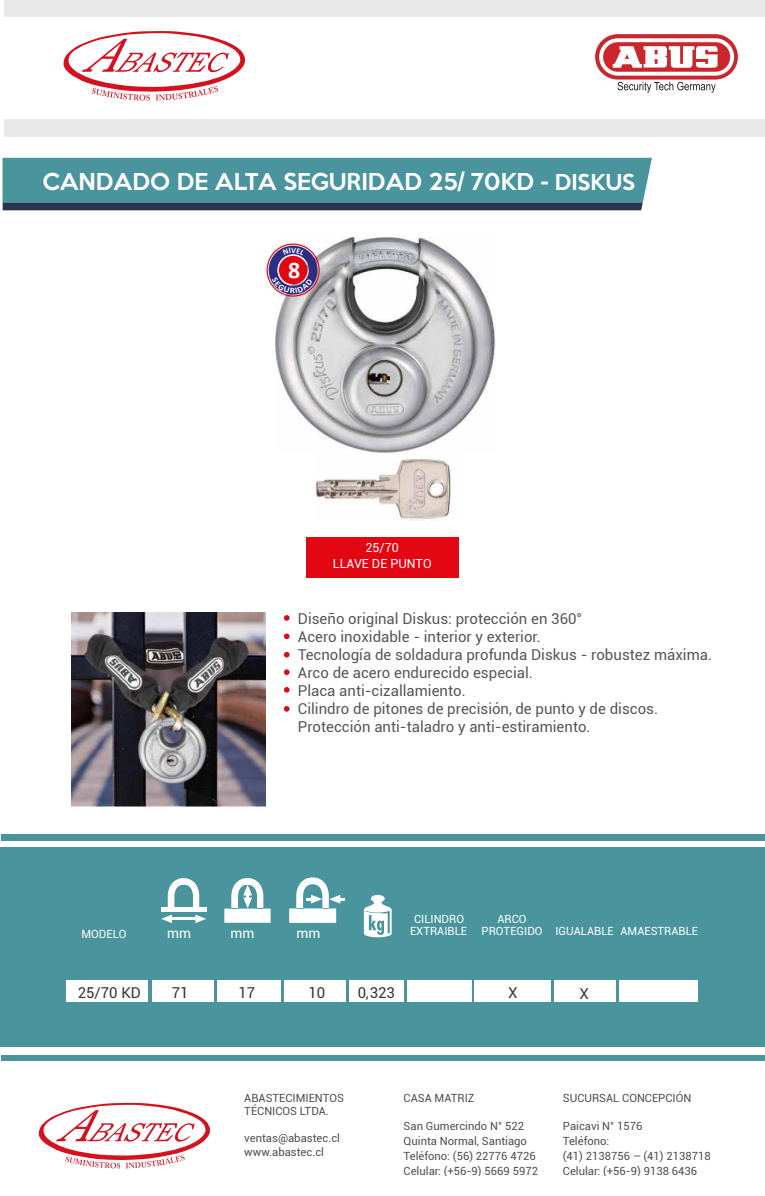
<style>
.page{position:relative;width:765px;height:1196px;background:#fff}
.page>*{position:absolute;margin:0;border:0;box-sizing:border-box;transform-origin:0 0}
.t1{font:700 23.88px "Calibri";color:#fff}
.t2{font:500 21.25px "Keep Calm";color:#fff}
.t3{font:15px/18px "Roboto";color:#575756}
.t4{font:15px "Roboto";color:#3c3233}
.t5{font:13.75px "Roboto";color:#fff}
.t6{font:12.5px/16.2px "Roboto";color:#fff;text-align:center}
.t7{font:11.25px/15px "Roboto";color:#515050}
.t8{font:11.25px/12px "Roboto";color:#fff;text-align:center}
.s1{font-size:20px}
</style>
<div class="page">
<div style="left:2px;top:834px;width:763px;height:6px;background:#49949d"></div>
<div style="left:0;top:847px;width:765px;height:200px;background:#49949d"></div>
<div style="left:217px;top:980px;width:63px;height:21px;background:#fff"></div>
<div style="left:67px;top:980px;width:81px;height:21px;background:#fff"></div>
<div style="left:152px;top:980px;width:62px;height:21px;background:#fff"></div>
<div style="left:349px;top:980px;width:55px;height:21px;background:#fff"></div>
<div style="left:407px;top:980px;width:64px;height:21px;background:#fff"></div>
<div style="left:475px;top:980px;width:76px;height:21px;background:#fff"></div>
<div style="left:554px;top:980px;width:62px;height:21px;background:#fff"></div>
<div style="left:619px;top:980px;width:79px;height:21px;background:#fff"></div>
<div style="left:284px;top:980px;width:61px;height:21px;background:#fff"></div>
<svg style="left:289px;top:877px;width:56px;height:46px"></svg>
<svg style="left:364px;top:895px;width:28px;height:42px"></svg>
<svg style="left:168px;top:878px;width:31px;height:30px"></svg>
<hr style="left:161px;top:908px;width:45px;height:4px;background:#fff">
<svg style="left:161px;top:914px;width:11px;height:9px"></svg>
<svg style="left:195px;top:914px;width:11px;height:9px"></svg>
<hr style="left:171px;top:917px;width:26px;height:3px;background:#fff">
<svg style="left:224px;top:878px;width:47px;height:45px"></svg>
<svg style="left:284px;top:615px;width:6px;height:6px"></svg>
<svg style="left:284px;top:633px;width:6px;height:6px"></svg>
<svg style="left:284px;top:652px;width:6px;height:5px"></svg>
<svg style="left:284px;top:669px;width:6px;height:6px"></svg>
<svg style="left:284px;top:687px;width:6px;height:5px"></svg>
<svg style="left:284px;top:706px;width:6px;height:6px"></svg>
<img style="left:72px;top:612px;width:193px;height:194px">
<img style="left:314px;top:459px;width:137px;height:61px">
<div style="left:306px;top:537px;width:153px;height:40px;background:#e30613"></div>
<img style="left:276px;top:237px;width:220px;height:215px">
<svg style="left:38px;top:1102px;width:172px;height:66px"></svg>
<div style="left:2px;top:1055px;width:763px;height:6px;background:#49949d"></div>
<svg style="left:2px;top:158px;width:650px;height:52px;background:#468893"></svg>
<div style="left:4px;top:0;width:761px;height:137px;background:#e9e9e9"></div>
<div style="left:4px;top:17px;width:761px;height:101px;background:#fff"></div>
<svg style="left:63px;top:31px;width:182px;height:70px"></svg>
<div style="left:595px;top:34px;width:143px;height:46px;background:#cb262b;border-radius:23px"></div>
<svg style="left:618px;top:82px;width:98px;height:11px"></svg>
<svg style="left:599px;top:38px;width:135px;height:38px"></svg>
<svg style="left:267px;top:243px;width:53px;height:54px"></svg>
<h2 class="t2" style="left:42px;top:163px;width:594px">CANDADO DE ALTA SEGURIDAD 25/ 70KD - <span class="s1">DISKUS</span></h2>
<h1 class="t1" style="left:288px;top:255px;width:14px">8</h1>
<p class="t6" style="left:333px;top:539px;width:100px">25/70<br>LLAVE DE PUNTO</p>
<p class="t3" style="left:298px;top:609px;width:416px">Diseño original Diskus: protección en 360°<br>Acero inoxidable - interior y exterior.<br>Tecnología de soldadura profunda Diskus - robustez máxima.<br>Arco de acero endurecido especial.<br>Placa anti-cizallamiento.<br>Cilindro de pitones de precisión, de punto y de discos.<br>Protección anti-taladro y anti-estiramiento.</p>
<p class="t8" style="left:81px;top:927px;width:47px">MODELO</p>
<p class="t5" style="left:167px;top:923px;width:26px">mm</p>
<p class="t5" style="left:230px;top:923px;width:26px">mm</p>
<p class="t5" style="left:296px;top:923px;width:26px">mm</p>
<p class="t8" style="left:410px;top:912px;width:59px">CILINDRO<br>EXTRAIBLE</p>
<p class="t8" style="left:482px;top:912px;width:218px;text-align:left;text-indent:16px">ARCO<br>PROTEGIDO IGUALABLE AMAESTRABLE</p>
<p class="t4" style="left:78px;top:982px;width:65px">25/70 KD</p>
<p class="t4" style="left:172px;top:982px;width:18px">71</p>
<p class="t4" style="left:239px;top:982px;width:18px">17</p>
<p class="t4" style="left:308px;top:982px;width:18px">10</p>
<p class="t4" style="left:358px;top:982px;width:39px">0,323</p>
<p class="t4" style="left:508px;top:982px;width:11px">X</p>
<p class="t4" style="left:579px;top:982px;width:11px">X</p>
<p class="t7" style="left:244px;top:1090px;width:101px;line-height:13.5px">ABASTECIMIENTOS<br>TÉCNICOS LTDA.</p>
<p class="t7" style="left:244px;top:1131px;width:97px;line-height:13.5px">ventas@abastec.cl www.abastec.cl</p>
<p class="t7" style="left:404px;top:1089px;width:73px">CASA MATRIZ</p>
<p class="t7" style="left:404px;top:1118px;width:136px">San Gumercindo N° 522<br>Quinta Normal, Santiago<br>Teléfono: (56) 22776 4726<br>Celular: (+56-9) 5669 5972</p>
<p class="t7" style="left:563px;top:1089px;width:130px">SUCURSAL CONCEPCIÓN</p>
<p class="t7" style="left:563px;top:1118px;width:149px">Paicavi N° 1576<br>Teléfono:<br>(41) 2138756 – (41) 2138718<br>Celular: (+56-9) 9138 6436</p>
</div>
